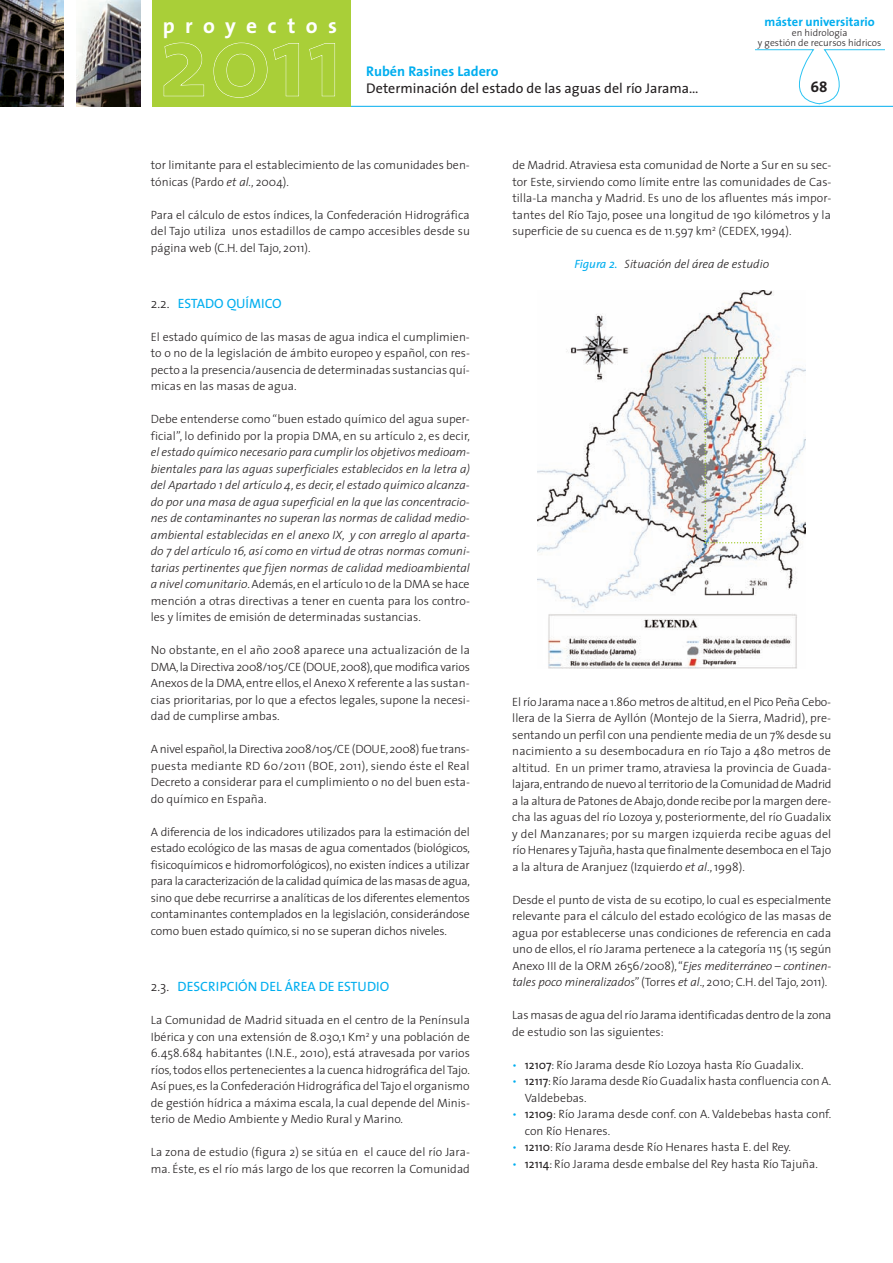
<style>
.page{position:relative;width:893px;height:1263px;background:#fff}
.page>*{position:absolute;margin:0;border:0;box-sizing:border-box;transform-origin:0 0}
.t1{font:700 21.45px "The Sans";letter-spacing:.485em;color:#fff}
.t2{font:700 15px "The Sans";color:#231f20}
.t3{font:14.1px "The Sans";color:#231f20}
.t4{font:700 14.1px "The Sans";color:#00aeef}
.t5{font:13.5px "The Sans";color:#00aeef}
.t6{font:700 12.6px "The Sans";color:#00aeef}
.t7{font:300 12px/16.5px "The Sans";color:#231f20;text-align:justify}
.t8{font:italic 300 12px/16.5px "The Sans";color:#231f20;text-align:justify}
.t9{font:300 9.75px/9.8px "The Sans";color:#231f20;text-align:center}
.s1{font-style:italic}
.s2{font-weight:300;color:#231f20}
.s3{font-style:normal}
.s4{font-weight:400;color:#00aeef}
.s5{color:#00aeef}
.s6{font-weight:400}
</style>
<div class="page">
<img style="left:538px;top:290px;width:268px;height:378px">
<img style="left:0;top:0;width:64px;height:106px">
<img style="left:77px;top:0;width:63px;height:106px">
<hr style="left:153px;top:106px;width:740px;height:1px;background:#00aeef">
<svg style="left:756px;top:49px;width:128px;height:56px"></svg>
<div style="left:152px;top:0;width:199px;height:106px;background:#a9cf38"></div>
<svg style="left:164px;top:43px;width:171px;height:55px"></svg>
<img style="left:704px;top:357px;width:58px;height:186px">
<h1 class="t1" style="left:163px;top:17px;width:176px">proyectos</h1>
<p class="t6" style="left:764px;top:17px;width:112px">máster universitario</p>
<p class="t9" style="left:758px;top:29px;width:125px">en hidrología<br>y gestión de recursos hídricos</p>
<p class="t4" style="left:366px;top:66px;width:134px">Rubén Rasines Ladero</p>
<p class="t3" style="left:366px;top:83px;width:334px">Determinación del estado de las aguas del río Jarama…</p>
<p class="t2" style="left:810px;top:81px;width:19px">68</p>
<p class="t7" style="left:151px;top:158px;width:321px">tor limitante para el establecimiento de las comunidades ben&shy;tónicas (Pardo <span class="s1">et al.</span>, 2004).</p>
<p class="t7" style="left:151px;top:207px;width:321px">Para el cálculo de estos índices, la Confederación Hidrográfica del Tajo utiliza unos estadillos de campo accesibles desde su página web (C.H. del Tajo, 2011).</p>
<p class="t5" style="left:151px;top:298px;width:132px"><span class="s2">2.2.</span> ESTADO QUÍMICO</p>
<p class="t7" style="left:151px;top:330px;width:321px">El estado químico de las masas de agua indica el cumplimien&shy;to o no de la legislación de ámbito europeo y español, con res&shy;pecto a la presencia/ausencia de determinadas sustancias quí&shy;micas en las masas de agua.</p>
<p class="t7" style="left:151px;top:412px;width:321px">Debe entenderse como “buen estado químico del agua super&shy;ficial”, lo definido por la propia DMA, en su artículo 2, es decir,</p>
<p class="t8" style="left:151px;top:445px;width:321px">el estado químico necesario para cumplir los objetivos medioam&shy;bientales para las aguas superficiales establecidos en la letra a) del Apartado 1 del artículo 4, es decir, el estado químico alcanza&shy;do por una masa de agua superficial en la que las concentracio&shy;nes de contaminantes no superan las normas de calidad medio&shy;ambiental establecidas en el anexo IX, y con arreglo al aparta&shy;do 7 del artículo 16, así como en virtud de otras normas comuni&shy;tarias pertinentes que fijen normas de calidad medioambiental a nivel comunitario<span class="s3">.Además,en el artículo 10 de la DMA se hace mención a otras directivas a tener en cuenta para los contro&shy;les y límites de emisión de determinadas sustancias.</span></p>
<p class="t7" style="left:151px;top:643px;width:321px">No obstante, en el año 2008 aparece una actualización de la DMA,la Directiva 2008/105/CE (DOUE,2008),que modifica varios Anexos de la DMA, entre ellos, el Anexo X referente a las sustan&shy;cias prioritarias, por lo que a efectos legales, supone la necesi&shy;dad de cumplirse ambas.</p>
<p class="t7" style="left:151px;top:742px;width:321px">A nivel español,la Directiva 2008/105/CE (DOUE,2008) fue trans&shy;puesta mediante RD 60/2011 (BOE, 2011), siendo éste el Real Decreto a considerar para el cumplimiento o no del buen esta&shy;do químico en España.</p>
<p class="t7" style="left:151px;top:825px;width:321px">A diferencia de los indicadores utilizados para la estimación del estado ecológico de las masas de agua comentados (biológicos, fisicoquímicos e hidromorfológicos), no existen índices a utilizar para la caracterización de la calidad química de las masas de agua, sino que debe recurrirse a analíticas de los diferentes elementos contaminantes contemplados en la legislación, considerándose como buen estado químico, si no se superan dichos niveles.</p>
<p class="t5" style="left:151px;top:981px;width:240px"><span class="s2">2.3.</span> DESCRIPCIÓN DEL ÁREA DE ESTUDIO</p>
<p class="t7" style="left:151px;top:1013px;width:321px">La Comunidad de Madrid situada en el centro de la Península Ibérica y con una extensión de 8.030,1 Km<sup>2</sup> y una población de 6.458.684 habitantes (I.N.E., 2010), está atravesada por varios ríos, todos ellos pertenecientes a la cuenca hidrográfica del Tajo.<br>Así pues, es la Confederación Hidrográfica del Tajo el organismo de gestión hídrica a máxima escala, la cual depende del Minis&shy;terio de Medio Ambiente y Medio Rural y Marino.</p>
<p class="t7" style="left:151px;top:1145px;width:321px">La zona de estudio (figura 2) se sitúa en el cauce del río Jara&shy;ma. Éste, es el río más largo de los que recorren la Comunidad</p>
<p class="t7" style="left:512px;top:158px;width:321px">de Madrid. Atraviesa esta comunidad de Norte a Sur en su sec&shy;tor Este, sirviendo como límite entre las comunidades de Cas&shy;tilla-La mancha y Madrid. Es uno de los afluentes más impor&shy;tantes del Río Tajo, posee una longitud de 190 kilómetros y la superficie de su cuenca es de 11.597 km<sup>2</sup> (CEDEX, 1994).</p>
<p class="t8" style="left:574px;top:257px;width:196px"><span class="s4">Figura 2.</span> Situación del área de estudio</p>
<p class="t7" style="left:512px;top:694px;width:321px">El río Jarama nace a 1.860 metros de altitud,en el Pico Peña Cebo&shy;llera de la Sierra de Ayllón (Montejo de la Sierra, Madrid), pre&shy;sentando un perfil con una pendiente media de un 7% desde su nacimiento a su desembocadura en río Tajo a 480 metros de altitud. En un primer tramo, atraviesa la provincia de Guada&shy;lajara,entrando de nuevo al territorio de la Comunidad de Madrid a la altura de Patones de Abajo,donde recibe por la margen dere&shy;cha las aguas del río Lozoya y, posteriormente, del río Guadalix y del Manzanares; por su margen izquierda recibe aguas del río Henares y Tajuña,hasta que finalmente desemboca en el Tajo a la altura de Aranjuez (Izquierdo <span class="s1">et al</span>., 1998).</p>
<p class="t7" style="left:512px;top:892px;width:321px">Desde el punto de vista de su ecotipo, lo cual es especialmente relevante para el cálculo del estado ecológico de las masas de agua por establecerse unas condiciones de referencia en cada uno de ellos, el río Jarama pertenece a la categoría 115 (15 según Anexo III de la ORM 2656/2008),“<span class="s1">Ejes mediterráneo – continen&shy;tales poco mineralizados</span>”(Torres <span class="s1">et al</span>., 2010; C.H. del Tajo, 2011).</p>
<p class="t7" style="left:512px;top:1008px;width:321px">Las masas de agua del río Jarama identificadas dentro de la zona de estudio son las siguientes:</p>
<p class="t7" style="left:512px;top:1057px;width:293px"><span class="s5">•</span> <span class="s6">12107</span>: Río Jarama desde Río Lozoya hasta Río Guadalix.</p>
<p class="t7" style="left:525px;top:1074px;width:308px;text-indent:-13px"><span class="s5">•</span> <span class="s6">12117</span>:Río Jarama desde Río Guadalix hasta confluencia con A.<br>Valdebebas.</p>
<p class="t7" style="left:525px;top:1107px;width:308px;text-indent:-13px"><span class="s5">•</span> <span class="s6">12109</span>: Río Jarama desde conf. con A. Valdebebas hasta conf. con Río Henares.</p>
<p class="t7" style="left:512px;top:1140px;width:280px"><span class="s5">•</span> <span class="s6">12110</span>: Río Jarama desde Río Henares hasta E. del Rey.</p>
<p class="t7" style="left:512px;top:1156px;width:307px"><span class="s5">•</span> <span class="s6">12114</span>: Río Jarama desde embalse del Rey hasta Río Tajuña.</p>
</div>
